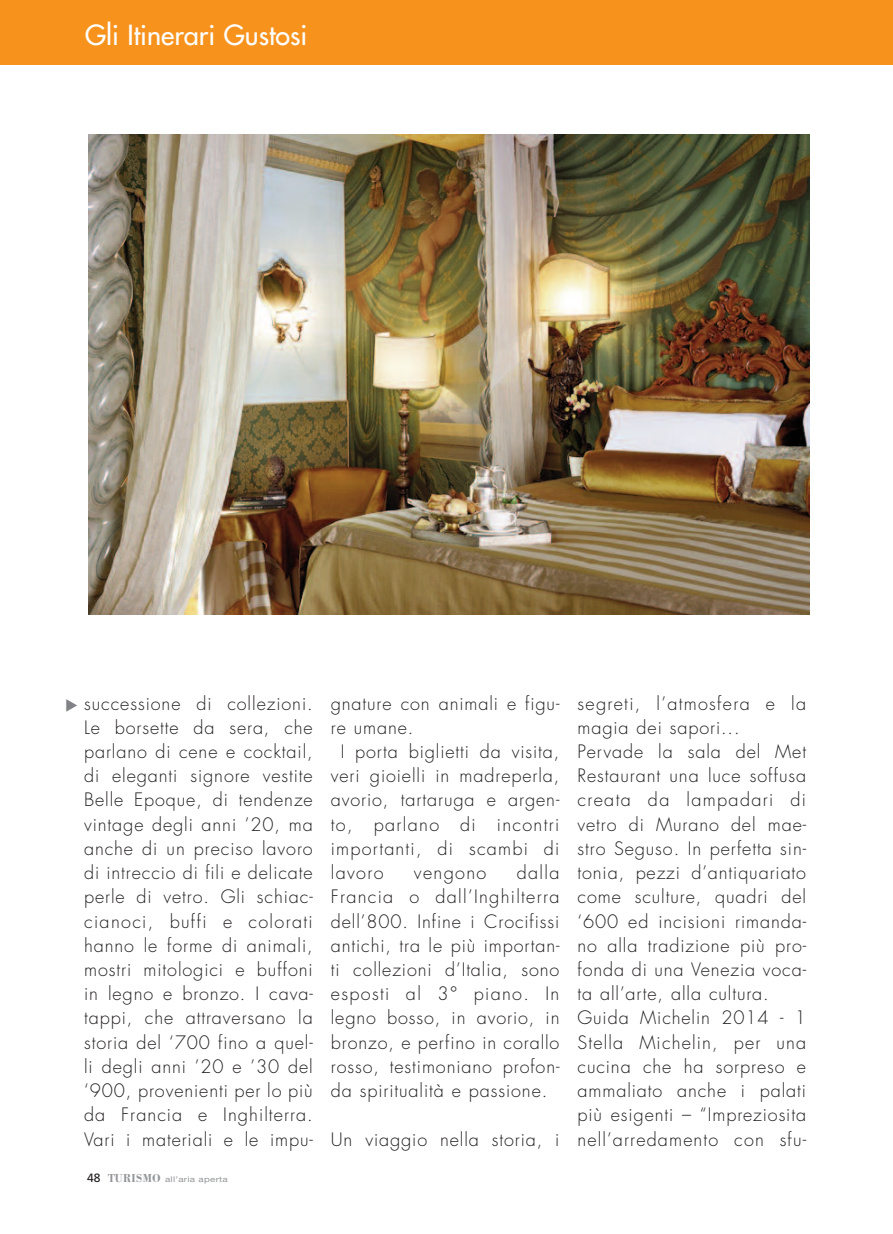
<style>
.page{position:relative;width:893px;height:1234px;background:#fff}
.page>*{position:absolute;margin:0;border:0;box-sizing:border-box;transform-origin:0 0}
.t1{font:27px "Futura";color:#fff}
.t2{font:300 18px/24.2px "Futura";letter-spacing:.05em;color:#231f20;text-align:justify}
.t3{font:300 18px "Futura";letter-spacing:.075em;color:#231f20}
.t4{font:7.8px "Helvetica Neue";letter-spacing:.03em;color:#939598;scale:1.25 1}
.s1{font-family:"Frutiger";font-size:12px;color:#231f20}
.s2{font-family:"Bodoni";font-weight:700;font-size:12px}
</style>
<div class="page">
<div style="left:0;top:1px;width:893px;height:64px;background:#f7931d"></div>
<img style="left:88px;top:134px;width:721px;height:480px">
<h1 class="t1" style="left:85px;top:21px;width:224px">Gli Itinerari Gustosi</h1>
<p class="t2" style="left:84px;top:692px;width:230px">successione di collezioni.<br>Le borsette da sera, che parlano di cene e cocktail, di eleganti signore vestite Belle Epoque, di tendenze vintage degli anni ’20, ma anche di un preciso lavoro di intreccio di fili e delicate perle di vetro. Gli schiac&shy;cianoci, buffi e colorati hanno le forme di animali, mostri mitologici e buffoni in legno e bronzo. I cava&shy;tappi, che attraversano la storia del ‘700 fino a quel&shy;li degli anni ’20 e ’30 del ‘900, provenienti per lo più da Francia e Inghilterra.<br>Vari i materiali e le impu-</p>
<p class="t2" style="left:331px;top:692px;width:230px">gnature con animali e figu-</p>
<p class="t2" style="left:331px;top:716px;width:84px">re umane.</p>
<p class="t2" style="left:341px;top:740px;width:220px">I porta biglietti da visita,</p>
<p class="t2" style="left:331px;top:765px;width:230px">veri gioielli in madreperla,</p>
<p class="t2" style="left:331px;top:789px;width:230px">avorio, tartaruga e argen-</p>
<p class="t3" style="left:331px;top:815px;width:230px">to, parlano di incontri</p>
<p class="t2" style="left:331px;top:837px;width:230px">importanti, di scambi di</p>
<p class="t2" style="left:331px;top:861px;width:54px">lavoro</p>
<p class="t3" style="left:414px;top:864px;width:74px">vengono</p>
<p class="t2" style="left:331px;top:861px;width:230px;text-indent:186px">dalla Francia o dall’Inghilterra dell’800. Infine i Crocifissi antichi, tra le più importan&shy;ti collezioni d’Italia, sono esposti al 3° piano. In legno bosso, in avorio, in bronzo, e perfino in corallo rosso, testimoniano profon&shy;da spiritualità e passione.</p>
<p class="t2" style="left:331px;top:1128px;width:230px">Un viaggio nella storia, i</p>
<p class="t4" style="left:87px;top:1173px;width:114px"><span class="s1">48</span> <span class="s2">TURISMO</span> all’aria aperta</p>
<p class="t2" style="left:577px;top:692px;width:230px;text-align:left">segreti, l’atmosfera e la magia dei sapori...<br>Pervade la sala del Met<br>Restaurant una luce soffusa creata da lampadari di vetro di Murano del mae&shy;stro Seguso. In perfetta sin&shy;tonia, pezzi d’antiquariato come sculture, quadri del ‘600 ed incisioni rimanda&shy;no alla tradizione più pro&shy;fonda di una Venezia voca&shy;ta all’arte, alla cultura.<br>Guida Michelin 2014 - 1<br>Stella Michelin, per una cucina che ha sorpreso e ammaliato anche i palati più esigenti – “Impreziosita nell’arredamento con sfu-</p>
</div>
